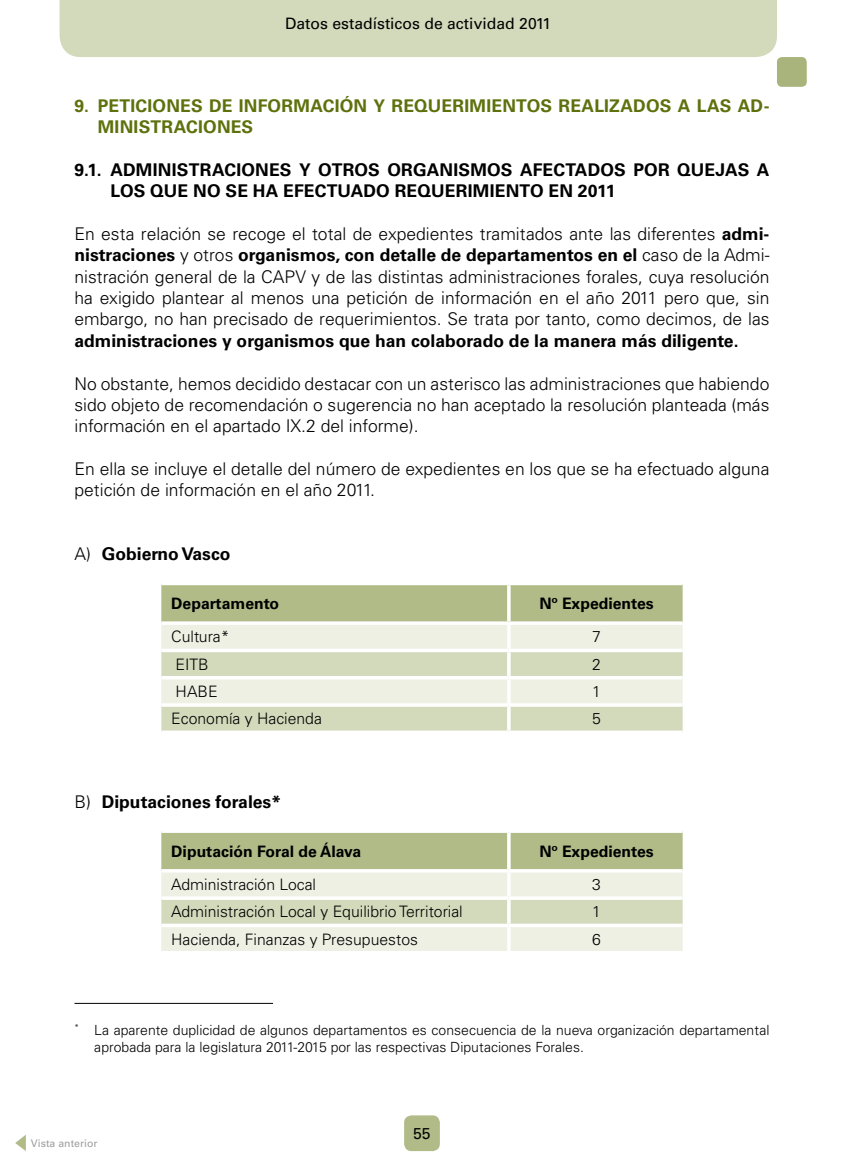
<style>
.page{position:relative;width:844px;height:1166px;background:#fff}
.page>*{position:absolute;margin:0;border:0;box-sizing:border-box;transform-origin:0 0}
.t1{font:300 17.5px/21.3px "Univers LT Std";color:#000;text-align:justify}
.t2{font:700 17.5px "Univers LT Std";color:#000}
.t3{font:700 17.5px/21.3px "Univers LT Std";letter-spacing:.02em;color:#000}
.t4{font:700 17.5px/21.3px "Univers LT Std";letter-spacing:.02em;color:#5e710d}
.t5{font:300 15.75px "Univers LT Std";color:#000}
.t6{font:700 15.75px "Univers LT Std";color:#000}
.t7{font:15.75px "Univers LT Std";color:#000}
.t8{font:300 14px/16.8px "Univers LT Std";color:#000}
.t9{font:10.5px "Univers LT Std";color:#9c9e9f}
.s1{font-weight:700}
.s2{font-weight:300}
</style>
<div class="page">
<div style="left:60px;top:0;width:716px;height:57px;background:#d3d9bb"></div>
<div style="left:776px;top:57px;width:30px;height:30px;background:#a9b47c;border-radius:5px"></div>
<div style="left:404px;top:1115px;width:36px;height:36px;background:#b1bb88;border-radius:7px"></div>
<div style="left:161px;top:585px;width:521px;height:36px;background:#b1bb88"></div>
<div style="left:161px;top:625px;width:521px;height:24px;background:#edf0e3"></div>
<svg style="left:161px;top:652px;width:521px;height:78px;background:#dce1c8"></svg>
<hr style="left:507px;top:585px;width:3px;height:36px;background:#fff">
<hr style="left:507px;top:625px;width:3px;height:24px;background:#fff">
<hr style="left:507px;top:652px;width:3px;height:24px;background:#fff">
<hr style="left:161px;top:676px;width:347px;height:3px;background:#fff">
<hr style="left:508px;top:676px;width:174px;height:3px;background:#fff">
<hr style="left:507px;top:679px;width:3px;height:24px;background:#fff">
<hr style="left:161px;top:703px;width:347px;height:4px;background:#fafbf7">
<hr style="left:508px;top:703px;width:174px;height:4px;background:#fbfbf8">
<hr style="left:507px;top:707px;width:3px;height:23px;background:#fff">
<svg style="left:161px;top:730px;width:347px;height:2px"></svg>
<svg style="left:508px;top:730px;width:174px;height:1px"></svg>
<svg style="left:161px;top:621px;width:347px;height:2px"></svg>
<svg style="left:508px;top:621px;width:174px;height:2px"></svg>
<div style="left:161px;top:833px;width:521px;height:36px;background:#b1bb88"></div>
<div style="left:161px;top:872px;width:521px;height:79px;background:#edf0e3"></div>
<div style="left:161px;top:900px;width:521px;height:23px;background:#d3d9bb"></div>
<hr style="left:507px;top:833px;width:3px;height:36px;background:#fff">
<hr style="left:507px;top:872px;width:3px;height:24px;background:#fff">
<hr style="left:161px;top:896px;width:347px;height:4px;background:#fafaf7">
<hr style="left:508px;top:896px;width:174px;height:4px;background:#fafbf7">
<hr style="left:507px;top:900px;width:3px;height:23px;background:#fff">
<svg style="left:161px;top:923px;width:347px;height:4px"></svg>
<svg style="left:508px;top:923px;width:174px;height:4px"></svg>
<hr style="left:507px;top:927px;width:3px;height:24px;background:#fff">
<hr style="left:74px;top:1003px;width:199px;height:1px;background:#000">
<svg style="left:15px;top:1134px;width:11px;height:17px"></svg>
<p class="t7" style="left:285px;top:14px;width:268px">Datos estadísticos de actividad 2011</p>
<p class="t4" style="left:98px;top:95px;width:673px;text-indent:-23px">9. Peticiones de información y requerimientos realizados a las ad&shy;ministraciones</p>
<p class="t3" style="left:110px;top:159px;width:657px;text-indent:-36px">9.1. Administraciones y otros organismos afectados por quejas a los que no se ha efectuado requerimiento en 2011</p>
<p class="t1" style="left:74px;top:223px;width:696px">En esta relación se recoge el total de expedientes tramitados ante las diferentes <span class="s1">admi&shy;nistraciones</span> y otros <span class="s1">organismos, con detalle de departamentos en el</span> caso de la Admi&shy;nistración general de la CAPV y de las distintas administraciones forales, cuya resolución ha exigido plantear al menos una petición de información en el año 2011 pero que, sin embargo, no han precisado de requerimientos. Se trata por tanto, como decimos, de las</p>
<p class="t2" style="left:74px;top:330px;width:665px">administraciones y organismos que han colaborado de la manera más diligente.</p>
<p class="t1" style="left:74px;top:373px;width:696px">No obstante, hemos decidido destacar con un asterisco las administraciones que habiendo sido objeto de recomendación o sugerencia no han aceptado la resolución planteada (más información en el apartado IX.2 del informe).</p>
<p class="t1" style="left:74px;top:458px;width:696px">En ella se incluye el detalle del número de expedientes en los que se ha efectuado alguna petición de información en el año 2011.</p>
<p class="t2" style="left:74px;top:544px;width:157px"><span class="s2">A)</span> Gobierno Vasco</p>
<p class="t6" style="left:171px;top:594px;width:109px">Departamento</p>
<p class="t6" style="left:539px;top:594px;width:115px">Nº Expedientes</p>
<p class="t5" style="left:171px;top:627px;width:60px">Cultura*</p>
<p class="t5" style="left:592px;top:627px;width:10px">7</p>
<p class="t5" style="left:176px;top:655px;width:34px">EITB</p>
<p class="t5" style="left:592px;top:655px;width:10px">2</p>
<p class="t5" style="left:176px;top:682px;width:44px">HABE</p>
<p class="t5" style="left:592px;top:682px;width:10px">1</p>
<p class="t5" style="left:171px;top:709px;width:152px">Economía y Hacienda</p>
<p class="t5" style="left:592px;top:709px;width:10px">5</p>
<p class="t2" style="left:74px;top:791px;width:208px"><span class="s2">B)</span> Diputaciones forales*</p>
<p class="t6" style="left:171px;top:842px;width:191px">Diputación Foral de Álava</p>
<p class="t6" style="left:539px;top:842px;width:115px">Nº Expedientes</p>
<p class="t5" style="left:171px;top:875px;width:146px">Administración Local</p>
<p class="t5" style="left:592px;top:875px;width:10px">3</p>
<p class="t5" style="left:171px;top:902px;width:293px">Administración Local y Equilibrio Territorial</p>
<p class="t5" style="left:592px;top:902px;width:10px">1</p>
<p class="t5" style="left:171px;top:929px;width:248px">Hacienda, Finanzas y Presupuestos</p>
<p class="t5" style="left:592px;top:929px;width:10px">6</p>
<p class="t8" style="left:94px;top:1022px;width:676px;text-indent:-20px"><sup>*</sup><sup>1</sup> La aparente duplicidad de algunos departamentos es consecuencia de la nueva organización departamental aprobada para la legislatura 2011-2015 por las respectivas Diputaciones Forales.</p>
<p class="t9" style="left:31px;top:1137px;width:68px">Vista anterior</p>
<p class="t7" style="left:413px;top:1124px;width:19px">55</p>
</div>
